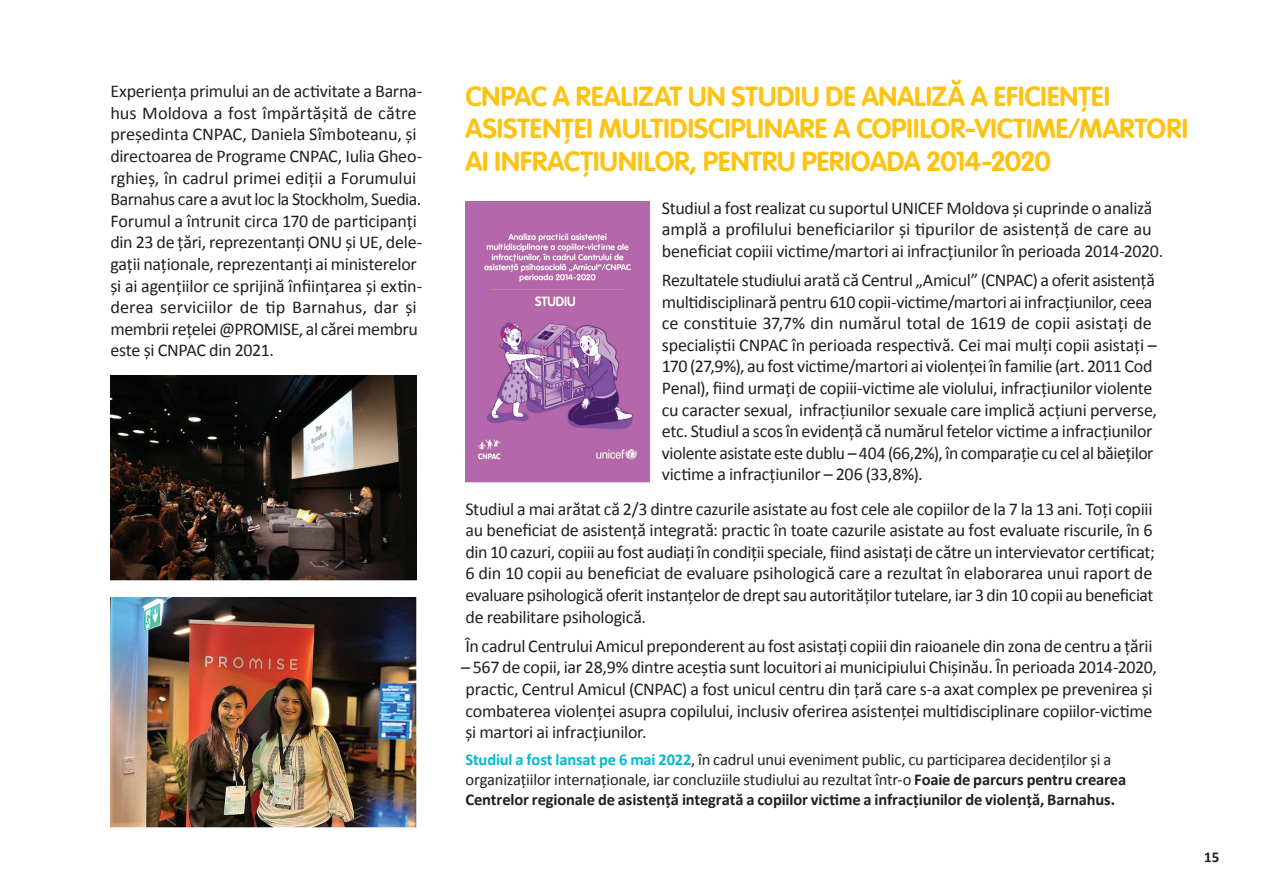
<style>
.page{position:relative;width:1263px;height:893px;background:#fff}
.page>*{position:absolute;margin:0;border:0;box-sizing:border-box;transform-origin:0 0}
.t1{font:700 27px/32.4px "VAG Rounded Next";letter-spacing:.005em;color:#fec210}
.t2{font:18px/21.6px "Calibri";letter-spacing:-.015em;color:#231f20}
.t3{font:16.5px/19.8px "Calibri";letter-spacing:-.015em;color:#231f20}
.t4{font:700 15px "Calibri";color:#231f20}
.s1{font-weight:700;color:#03bace}
.s2{font-weight:700}
</style>
<div class="page">
<img style="left:110px;top:375px;width:307px;height:205px">
<img style="left:110px;top:598px;width:307px;height:230px">
<img style="left:465px;top:202px;width:184px;height:280px">
<p class="t2" style="left:110px;top:80px;width:313px">Experienţa primului an de activitate a Barna&shy;hus Moldova a fost împărtășită de către președinta CNPAC, Daniela Sîmboteanu, și directoarea de Programe CNPAC, Iulia Gheo&shy;rghieș, în cadrul primei ediţii a Forumului Barnahus care a avut loc la Stockholm, Suedia.<br>Forumul a întrunit circa 170 de participanţi din 23 de ţări, reprezentanţi ONU și UE, dele&shy;gaţii naţionale, reprezentanţi ai ministerelor și ai agenţiilor ce sprijină înfiinţarea și extin&shy;derea serviciilor de tip Barnahus, dar și membrii reţelei @PROMISE, al cărei membru este și CNPAC din 2021.</p>
<h1 class="t1" style="left:465px;top:80px;width:724px">CNPAC A REALIZAT UN STUDIU DE ANALIZĂ A EFICIENȚEI<br>ASISTENȚEI MULTIDISCIPLINARE A COPIILOR-VICTIME/MARTORI<br>AI INFRACȚIUNILOR, PENTRU PERIOADA 2014-2020</h1>
<p class="t2" style="left:662px;top:196px;width:503px">Studiul a fost realizat cu suportul UNICEF Moldova și cuprinde o analiză amplă a profilului beneficiarilor și tipurilor de asistenţă de care au beneficiat copiii victime/martori ai infracţiunilor în perioada 2014-2020.</p>
<p class="t2" style="left:662px;top:268px;width:496px">Rezultatele studiului arată că Centrul „Amicul” (CNPAC) a oferit asistenţă multidisciplinară pentru 610 copii-victime/martori ai infracţiunilor, ceea ce constituie 37,7% din numărul total de 1619 de copii asistaţi de specialiștii CNPAC în perioada respectivă. Cei mai mulţi copii asistaţi – 170 (27,9%), au fost victime/martori ai violenţei în familie (art. 2011 Cod Penal), fiind urmaţi de copiii-victime ale violului, infracţiunilor violente cu caracter sexual, infracţiunilor sexuale care implică acţiuni perverse, etc. Studiul a scos în evidenţă că numărul fetelor victime a infracţiunilor violente asistate este dublu – 404 (66,2%), în comparaţie cu cel al băieţilor victime a infracţiunilor – 206 (33,8%).</p>
<p class="t2" style="left:465px;top:497px;width:691px">Studiul a mai arătat că 2/3 dintre cazurile asistate au fost cele ale copiilor de la 7 la 13 ani. Toţi copiii au beneficiat de asistenţă integrată: practic în toate cazurile asistate au fost evaluate riscurile, în 6 din 10 cazuri, copiii au fost audiaţi în condiţii speciale, fiind asistaţi de către un intervievator certificat; 6 din 10 copii au beneficiat de evaluare psihologică care a rezultat în elaborarea unui raport de evaluare psihologică oferit instanţelor de drept sau autorităţilor tutelare, iar 3 din 10 copii au beneficiat de reabilitare psihologică.</p>
<p class="t2" style="left:465px;top:634px;width:688px">În cadrul Centrului Amicul preponderent au fost asistaţi copiii din raioanele din zona de centru a ţării</p>
<p class="t2" style="left:461px;top:656px;width:697px">– 567 de copii, iar 28,9% dintre aceștia sunt locuitori ai municipiului Chișinău. În perioada 2014-2020, practic, Centrul Amicul (CNPAC) a fost unicul centru din ţară care s-a axat complex pe prevenirea și combaterea violenţei asupra copilului, inclusiv oferirea asistenţei multidisciplinare copiilor-victime și martori ai infracţiunilor.</p>
<p class="t3" style="left:465px;top:749px;width:662px"><span class="s1">Studiul a fost lansat pe 6 mai 2022</span>, în cadrul unui eveniment public, cu participarea decidenţilor și a organizaţiilor internaţionale, iar concluziile studiului au rezultat într-o <span class="s2">Foaie de parcurs pentru crearea<br>Centrelor regionale de asistență integrată a copiilor victime a infracțiunilor de violență, Barnahus.</span></p>
<p class="t4" style="left:1204px;top:846px;width:17px">15</p>
</div>
